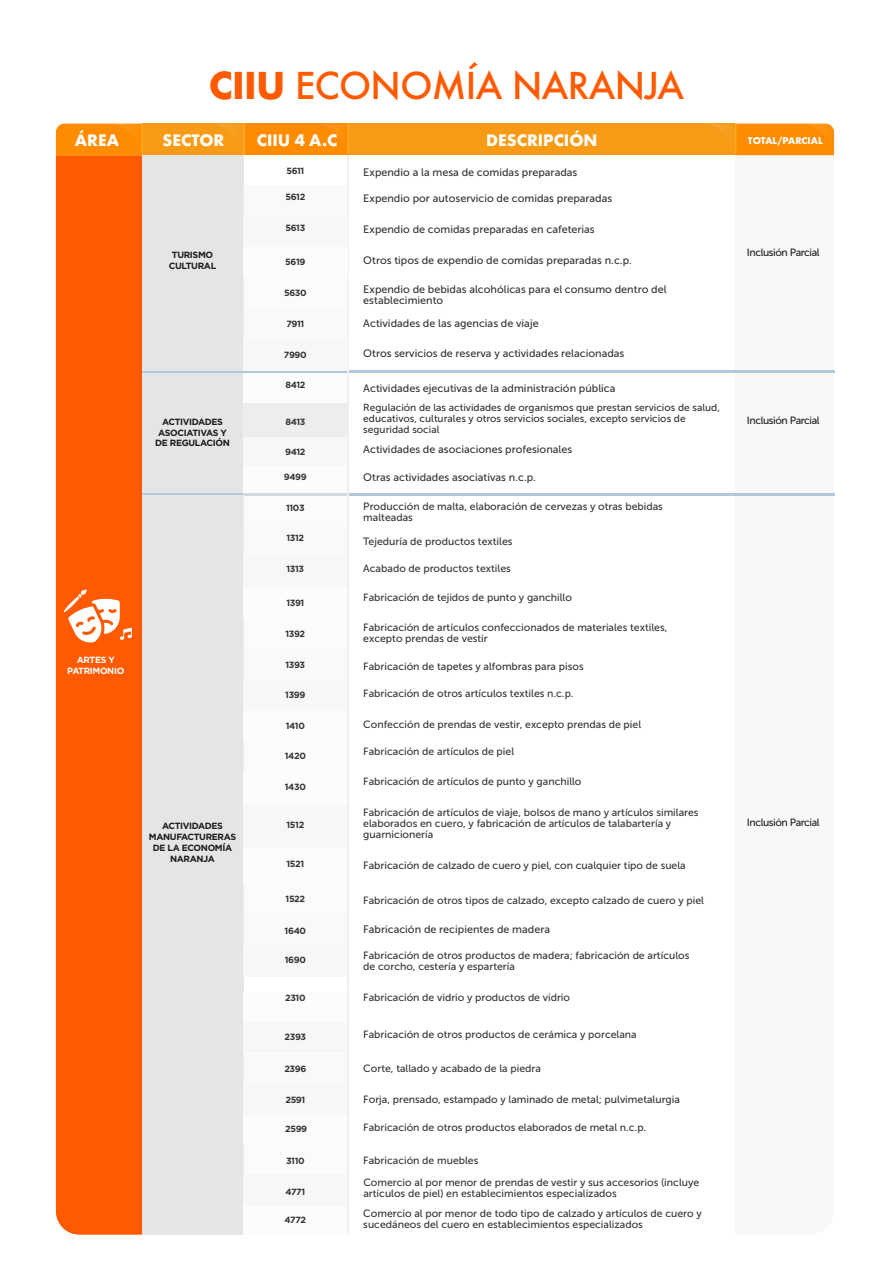
<style>
.page{position:relative;width:893px;height:1263px;background:#fff}
.page>*{position:absolute;margin:0;border:0;box-sizing:border-box;transform-origin:0 0}
.t1{font:500 36px "Futura";letter-spacing:-.02em;color:#ff5a00}
.t2{font:700 15.3px "Futura";color:#fff}
.t3{font:10.8px/10.9px "Museo Sans 500";color:#353535}
.t4{font:10.5px/10.9px "Museo Sans 500";color:#353535}
.t5{font:10.5px "Museo Sans 500";letter-spacing:-.04em;color:#212121}
.t6{font:10.2px/10.9px "Museo Sans 500";color:#353535}
.t7{font:700 9px "Gotham";letter-spacing:-.04em;color:#353535}
.t8{font:700 9px/10.9px "Gotham";letter-spacing:-.04em;color:#1c1c1c;text-align:center}
.t9{font:700 9px/10.9px "Gotham";letter-spacing:-.04em;color:#fff;text-align:center}
.t10{font:700 9px "Futura";letter-spacing:-.005em;color:#fff}
.s1{font-weight:700}
</style>
<div class="page">
<div style="left:56px;top:155px;width:86px;height:1080px;background:#ff5a00"></div>
<div style="left:244px;top:124px;width:104px;height:31px;background:#ff8c00"></div>
<div style="left:142px;top:124px;width:102px;height:31px;background:#f79b16"></div>
<div style="left:348px;top:124px;width:387px;height:31px;background:#f79b16"></div>
<hr style="left:142px;top:124px;width:1px;height:31px;background:#fff">
<hr style="left:243px;top:124px;width:1px;height:31px;background:#fff">
<div style="left:56px;top:124px;width:86px;height:31px;background:#ff8c00"></div>
<svg style="left:216px;top:124px;width:17px;height:10px"></svg>
<svg style="left:321px;top:124px;width:27px;height:31px"></svg>
<svg style="left:708px;top:124px;width:126px;height:31px"></svg>
<div style="left:142px;top:373px;width:101px;height:120px;background:#e5e5e5"></div>
<div style="left:243px;top:436px;width:104px;height:30px;background:#f7f7f7"></div>
<div style="left:243px;top:403px;width:104px;height:34px;background:#ededed"></div>
<hr style="left:142px;top:370px;width:692px;height:3px;background:#b2c9db">
<hr style="left:142px;top:493px;width:692px;height:2px;background:#b2c9db">
<div style="left:142px;top:495px;width:101px;height:740px;background:#e5e5e5"></div>
<div style="left:243px;top:557px;width:104px;height:30px;background:#f7f7f7"></div>
<div style="left:243px;top:526px;width:104px;height:31px;background:#f7f7f7"></div>
<div style="left:243px;top:493px;width:104px;height:33px;background:#f7f7f7"></div>
<div style="left:243px;top:680px;width:104px;height:31px;background:#f7f7f7"></div>
<div style="left:243px;top:649px;width:104px;height:31px;background:#f7f7f7"></div>
<div style="left:243px;top:618px;width:104px;height:31px;background:#f7f7f7"></div>
<div style="left:243px;top:804px;width:104px;height:44px;background:#f7f7f7"></div>
<div style="left:243px;top:742px;width:104px;height:31px;background:#f7f7f7"></div>
<div style="left:243px;top:946px;width:104px;height:30px;background:#f7f7f7"></div>
<div style="left:243px;top:914px;width:104px;height:32px;background:#f7f7f7"></div>
<div style="left:243px;top:884px;width:104px;height:30px;background:#f7f7f7"></div>
<div style="left:243px;top:1084px;width:104px;height:31px;background:#f7f7f7"></div>
<div style="left:243px;top:1054px;width:104px;height:31px;background:#f7f7f7"></div>
<div style="left:243px;top:1023px;width:104px;height:30px;background:#f7f7f7"></div>
<div style="left:243px;top:1175px;width:104px;height:31px;background:#f7f7f7"></div>
<div style="left:243px;top:1144px;width:104px;height:31px;background:#f7f7f7"></div>
<hr style="left:347px;top:155px;width:1px;height:1080px;background:#efefef">
<div style="left:142px;top:155px;width:101px;height:215px;background:#e5e5e5"></div>
<div style="left:243px;top:216px;width:104px;height:31px;background:#f7f7f7"></div>
<div style="left:243px;top:185px;width:104px;height:31px;background:#f7f7f7"></div>
<div style="left:243px;top:340px;width:104px;height:30px;background:#f7f7f7"></div>
<div style="left:243px;top:308px;width:104px;height:32px;background:#f7f7f7"></div>
<div style="left:243px;top:278px;width:104px;height:30px;background:#f7f7f7"></div>
<svg style="left:64px;top:589px;width:68px;height:55px"></svg>
<h1 class="t1" style="left:209px;top:60px;width:477px"><span class="s1">CIIU</span> ECONOMÍA NARANJA</h1>
<h2 class="t2" style="left:75px;top:129px;width:46px">ÁREA</h2>
<h2 class="t2" style="left:162px;top:129px;width:64px">SECTOR</h2>
<h2 class="t2" style="left:257px;top:129px;width:82px">CIIU 4 A.C</h2>
<h2 class="t2" style="left:486px;top:129px;width:113px">DESCRIPCIÓN</h2>
<p class="t10" style="left:748px;top:134px;width:76px">TOTAL/PARCIAL</p>
<p class="t7" style="left:286px;top:165px;width:20px">5611</p>
<p class="t3" style="left:363px;top:167px;width:216px">Expendio a la mesa de comidas preparadas</p>
<p class="t7" style="left:285px;top:191px;width:21px">5612</p>
<p class="t7" style="left:285px;top:222px;width:21px">5613</p>
<p class="t7" style="left:285px;top:256px;width:22px">5619</p>
<p class="t7" style="left:284px;top:287px;width:24px">5630</p>
<p class="t7" style="left:286px;top:318px;width:19px">7911</p>
<p class="t7" style="left:284px;top:349px;width:24px">7990</p>
<p class="t3" style="left:363px;top:193px;width:251px">Expendio por autoservicio de comidas preparadas</p>
<p class="t3" style="left:363px;top:224px;width:233px">Expendio de comidas preparadas en cafeterias</p>
<p class="t3" style="left:363px;top:255px;width:270px">Otros tipos de expendio de comidas preparadas n.c.p.</p>
<p class="t3" style="left:363px;top:284px;width:305px">Expendio de bebidas alcohólicas para el consumo dentro del establecimiento</p>
<p class="t3" style="left:363px;top:318px;width:177px">Actividades de las agencias de viaje</p>
<p class="t3" style="left:363px;top:348px;width:263px">Otros servicios de reserva y actividades relacionadas</p>
<p class="t8" style="left:172px;top:249px;width:43px">TURISMO</p>
<p class="t5" style="left:747px;top:247px;width:74px">Inclusión Parcial</p>
<p class="t8" style="left:169px;top:260px;width:49px">CULTURAL</p>
<p class="t9" style="left:67px;top:654px;width:59px">ARTES Y<br>PATRIMONIO</p>
<p class="t8" style="left:155px;top:416px;width:76px">ACTIVIDADES<br>ASOCIATIVAS Y<br>DE REGULACIÓN</p>
<p class="t7" style="left:285px;top:379px;width:22px">8412</p>
<p class="t7" style="left:285px;top:416px;width:21px">8413</p>
<p class="t7" style="left:285px;top:445px;width:22px">9412</p>
<p class="t7" style="left:284px;top:471px;width:24px">9499</p>
<p class="t3" style="left:363px;top:383px;width:254px">Actividades ejecutivas de la administración pública</p>
<p class="t6" style="left:363px;top:402px;width:358px">Regulación de las actividades de organismos que prestan servicios de salud, educativos, culturales y otros servicios sociales, excepto servicios de seguridad social</p>
<p class="t3" style="left:363px;top:443px;width:210px">Actividades de asociaciones profesionales</p>
<p class="t3" style="left:363px;top:472px;width:174px">Otras actividades asociativas n.c.p.</p>
<p class="t5" style="left:747px;top:415px;width:74px">Inclusión Parcial</p>
<p class="t4" style="left:363px;top:501px;width:301px">Producción de malta, elaboración de cervezas y otras bebidas malteadas</p>
<p class="t4" style="left:363px;top:536px;width:151px">Tejeduría de productos textiles</p>
<p class="t4" style="left:363px;top:563px;width:149px">Acabado de productos textiles</p>
<p class="t4" style="left:363px;top:592px;width:210px">Fabricación de tejidos de punto y ganchillo</p>
<p class="t4" style="left:363px;top:622px;width:306px">Fabricación de artículos confeccionados de materiales textiles, excepto prendas de vestir</p>
<p class="t4" style="left:363px;top:660px;width:222px">Fabricación de tapetes y alfombras para pisos</p>
<p class="t4" style="left:363px;top:688px;width:212px">Fabricación de otros artículos textiles n.c.p.</p>
<p class="t4" style="left:363px;top:719px;width:279px">Confección de prendas de vestir, excepto prendas de piel</p>
<p class="t4" style="left:363px;top:746px;width:152px">Fabricación de artículos de piel</p>
<p class="t4" style="left:363px;top:776px;width:220px">Fabricación de artículos de punto y ganchillo</p>
<p class="t4" style="left:363px;top:807px;width:337px">Fabricación de artículos de viaje, bolsos de mano y artículos similares elaborados en cuero, y fabricación de artículos de talabartería y guarnicionería</p>
<p class="t4" style="left:363px;top:859px;width:324px">Fabricación de calzado de cuero y piel, con cualquier tipo de suela</p>
<p class="t4" style="left:363px;top:895px;width:342px">Fabricación de otros tipos de calzado, excepto calzado de cuero y piel</p>
<p class="t3" style="left:363px;top:924px;width:188px">Fabricación de recipientes de madera</p>
<p class="t4" style="left:363px;top:950px;width:328px">Fabricación de otros productos de madera; fabricación de artículos de corcho, cestería y espartería</p>
<p class="t4" style="left:363px;top:992px;width:208px">Fabricación de vidrio y productos de vidrio</p>
<p class="t4" style="left:363px;top:1029px;width:275px">Fabricación de otros productos de cerámica y porcelana</p>
<p class="t4" style="left:363px;top:1063px;width:179px">Corte, tallado y acabado de la piedra</p>
<p class="t4" style="left:363px;top:1094px;width:318px">Forja, prensado, estampado y laminado de metal; pulvimetalurgia</p>
<p class="t4" style="left:363px;top:1122px;width:284px">Fabricación de otros productos elaborados de metal n.c.p.</p>
<p class="t4" style="left:363px;top:1155px;width:117px">Fabricación de muebles</p>
<p class="t7" style="left:286px;top:502px;width:20px">1103</p>
<p class="t7" style="left:287px;top:531px;width:19px">1312</p>
<p class="t7" style="left:287px;top:563px;width:19px">1313</p>
<p class="t7" style="left:286px;top:596px;width:20px">1391</p>
<p class="t7" style="left:285px;top:627px;width:21px">1392</p>
<p class="t7" style="left:286px;top:659px;width:21px">1393</p>
<p class="t7" style="left:285px;top:689px;width:22px">1399</p>
<p class="t7" style="left:286px;top:720px;width:21px">1410</p>
<p class="t7" style="left:285px;top:750px;width:23px">1420</p>
<p class="t7" style="left:285px;top:781px;width:23px">1430</p>
<p class="t7" style="left:286px;top:818px;width:19px">1512</p>
<p class="t7" style="left:287px;top:858px;width:19px">1521</p>
<p class="t7" style="left:286px;top:893px;width:21px">1522</p>
<p class="t7" style="left:285px;top:924px;width:23px">1640</p>
<p class="t7" style="left:285px;top:953px;width:23px">1690</p>
<p class="t7" style="left:285px;top:992px;width:22px">2310</p>
<p class="t7" style="left:285px;top:1030px;width:23px">2393</p>
<p class="t7" style="left:284px;top:1063px;width:23px">2396</p>
<p class="t8" style="left:162px;top:820px;width:62px">ACTIVIDADES</p>
<p class="t5" style="left:747px;top:817px;width:74px">Inclusión Parcial</p>
<p class="t8" style="left:149px;top:831px;width:89px">MANUFACTURERAS<br>DE LA ECONOMÍA<br>NARANJA</p>
<p class="t7" style="left:285px;top:1094px;width:21px">2591</p>
<p class="t7" style="left:285px;top:1123px;width:24px">2599</p>
<p class="t7" style="left:286px;top:1155px;width:20px">3110</p>
<p class="t7" style="left:285px;top:1185px;width:21px">4771</p>
<p class="t7" style="left:285px;top:1214px;width:23px">4772</p>
<p class="t4" style="left:363px;top:1177px;width:337px">Comercio al por menor de prendas de vestir y sus accesorios (incluye artículos de piel) en establecimientos especializados</p>
<p class="t4" style="left:363px;top:1208px;width:340px">Comercio al por menor de todo tipo de calzado y artículos de cuero y sucedáneos del cuero en establecimientos especializados</p>
</div>
